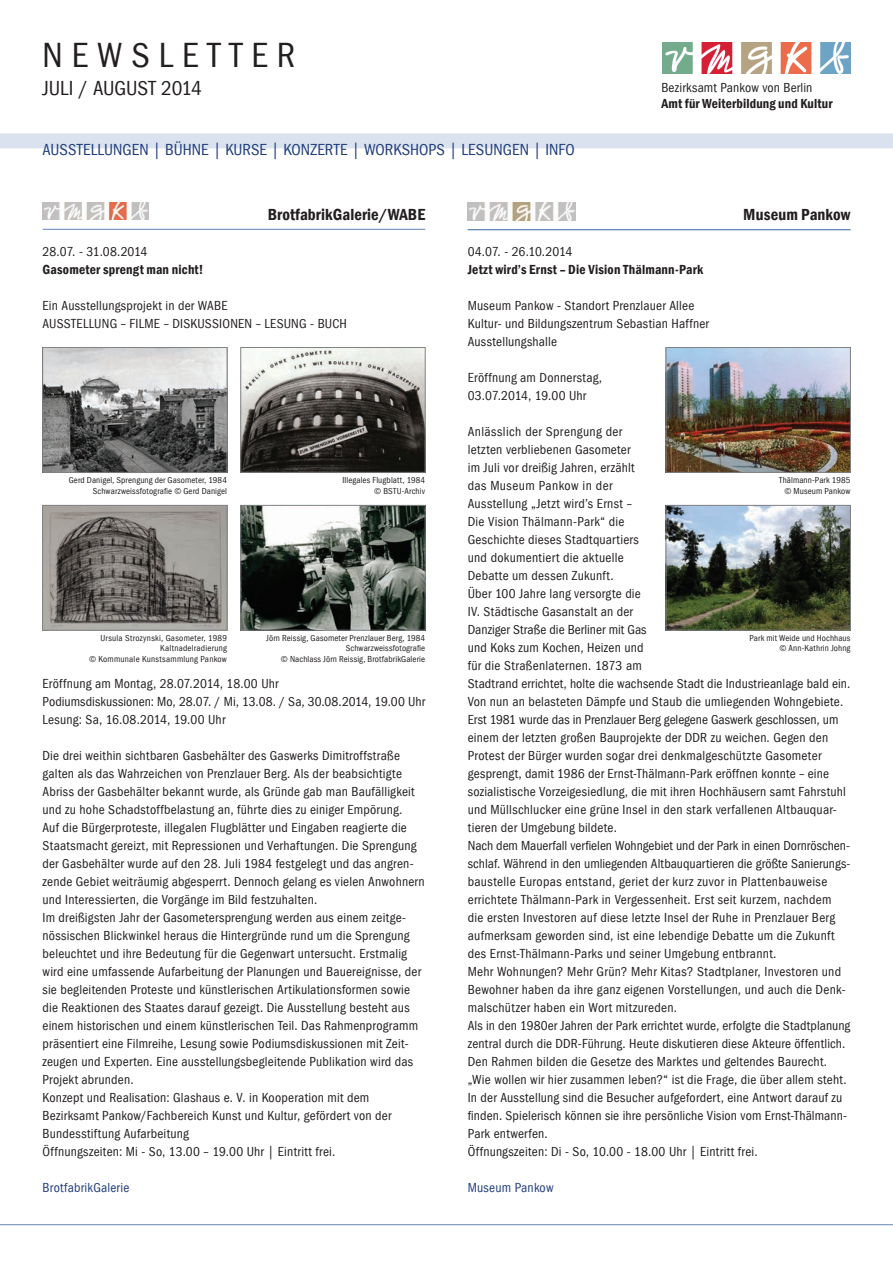
<style>
.page{position:relative;width:893px;height:1263px;background:#fff}
.page>*{position:absolute;margin:0;border:0;box-sizing:border-box;transform-origin:0 0}
.t1{font:condensed 36px "Franklin Gothic";color:#231f20}
.t2{font:condensed 21px "Franklin Gothic";letter-spacing:-.005em;color:#231f20}
.t3{font:condensed 16.5px "Franklin Gothic";letter-spacing:.005em;color:#213e7d}
.t4{font:600 condensed 16.5px "Franklin Gothic";letter-spacing:.005em;color:#231f20}
.t5{font:condensed 13.5px/18px "Franklin Gothic";letter-spacing:.015em;color:#231f20}
.t6{font:600 condensed 13.5px "Franklin Gothic";letter-spacing:.015em;color:#231f20}
.t7{font:condensed 13.5px "Franklin Gothic";letter-spacing:-.02em;color:#231f20}
.t8{font:condensed 13.5px "Franklin Gothic";letter-spacing:.015em;color:#213e7d}
.t9{font:condensed 9px/10.8px "Franklin Gothic";letter-spacing:.015em;color:#231f20;text-align:right}
</style>
<div class="page">
<img style="left:44px;top:349px;width:181px;height:121px">
<div style="left:42px;top:347px;width:185px;height:125px;border:1px solid #808285"></div>
<img style="left:243px;top:349px;width:180px;height:121px">
<div style="left:241px;top:347px;width:184px;height:125px;border:1px solid #808285"></div>
<img style="left:668px;top:349px;width:181px;height:121px">
<div style="left:666px;top:347px;width:185px;height:125px;border:1px solid #808285"></div>
<img style="left:243px;top:507px;width:180px;height:121px">
<div style="left:241px;top:505px;width:184px;height:125px;border:1px solid #808285"></div>
<img style="left:668px;top:507px;width:181px;height:121px">
<div style="left:666px;top:505px;width:185px;height:125px;border:1px solid #808285"></div>
<img style="left:44px;top:507px;width:181px;height:121px">
<div style="left:42px;top:505px;width:185px;height:125px;border:1px solid #808285"></div>
<hr style="left:0;top:1224px;width:893px;height:1px;background:#6687b4">
<div style="left:0;top:133px;width:893px;height:15px;background:#d9e2ee"></div>
<img style="left:662px;top:43px;width:189px;height:31px">
<img style="left:43px;top:203px;width:105px;height:17px">
<hr style="left:43px;top:229px;width:382px;height:1px;background:#6687b4">
<img style="left:468px;top:203px;width:107px;height:17px">
<hr style="left:468px;top:229px;width:382px;height:1px;background:#6687b4">
<h1 class="t1" style="left:43px;top:34px;width:254px">N E W S L E T T E R</h1>
<h2 class="t2" style="left:43px;top:76px;width:161px">JULI / AUGUST 2014</h2>
<p class="t3" style="left:43px;top:140px;width:534px">AUSSTELLUNGEN | BÜHNE | KURSE | KONZERTE | WORKSHOPS | LESUNGEN | INFO</p>
<p class="t4" style="left:268px;top:203px;width:159px">BrotfabrikGalerie/WABE</p>
<p class="t5" style="left:661px;top:78px;width:153px">Bezirksamt Pankow von Berlin</p>
<p class="t6" style="left:661px;top:94px;width:173px">Amt für Weiterbildung und Kultur</p>
<p class="t4" style="left:743px;top:204px;width:109px">Museum Pankow</p>
<p class="t7" style="left:43px;top:244px;width:107px">28.07. - 31.08.2014</p>
<p class="t6" style="left:43px;top:260px;width:162px">Gasometer sprengt man nicht!</p>
<p class="t5" style="left:43px;top:297px;width:306px">Ein Ausstellungsprojekt in der WABE<br>AUSSTELLUNG – FILME – DISKUSSIONEN – LESUNG - BUCH</p>
<p class="t7" style="left:468px;top:244px;width:106px">04.07. - 26.10.2014</p>
<p class="t6" style="left:468px;top:261px;width:237px">Jetzt wird’s Ernst – Die Vision Thälmann-Park</p>
<p class="t5" style="left:468px;top:297px;width:243px">Museum Pankow - Standort Prenzlauer Allee<br>Kultur- und Bildungszentrum Sebastian Haffner<br>Ausstellungshalle</p>
<p class="t5" style="left:468px;top:369px;width:136px">Eröffnung am Donnerstag,<br>03.07.2014, 19.00 Uhr</p>
<p class="t5" style="left:468px;top:423px;width:384px">Anlässlich der Sprengung der<br>letzten verbliebenen Gasometer<br>im Juli vor dreißig Jahren, erzählt<br>das Museum Pankow in der<br>Ausstellung „Jetzt wird’s Ernst –<br>Die Vision Thälmann-Park“ die<br>Geschichte dieses Stadtquartiers<br>und dokumentiert die aktuelle<br>Debatte um dessen Zukunft.<br>Über 100 Jahre lang versorgte die<br>IV. Städtische Gasanstalt an der<br>Danziger Straße die Berliner mit Gas<br>und Koks zum Kochen, Heizen und<br>für die Straßenlaternen. 1873 am<br>Stadtrand errichtet, holte die wachsende Stadt die Industrieanlage bald ein.<br>Von nun an belasteten Dämpfe und Staub die umliegenden Wohngebiete.<br>Erst 1981 wurde das in Prenzlauer Berg gelegene Gaswerk geschlossen, um einem der letzten großen Bauprojekte der DDR zu weichen. Gegen den Protest der Bürger wurden sogar drei denkmalgeschützte Gasometer gesprengt, damit 1986 der Ernst-Thälmann-Park eröffnen konnte – eine sozialistische Vorzeigesiedlung, die mit ihren Hochhäusern samt Fahrstuhl und Müllschlucker eine grüne Insel in den stark verfallenen Altbauquar&shy;tieren der Umgebung bildete.<br>Nach dem Mauerfall verfielen Wohngebiet und der Park in einen Dornröschen&shy;schlaf. Während in den umliegenden Altbauquartieren die größte Sanierungs&shy;baustelle Europas entstand, geriet der kurz zuvor in Plattenbauweise errichtete Thälmann-Park in Vergessenheit. Erst seit kurzem, nachdem<br>die ersten Investoren auf diese letzte Insel der Ruhe in Prenzlauer Berg aufmerksam geworden sind, ist eine lebendige Debatte um die Zukunft des Ernst-Thälmann-Parks und seiner Umgebung entbrannt.<br>Mehr Wohnungen? Mehr Grün? Mehr Kitas? Stadtplaner, Investoren und Bewohner haben da ihre ganz eigenen Vorstellungen, und auch die Denk&shy;malschützer haben ein Wort mitzureden.<br>Als in den 1980er Jahren der Park errichtet wurde, erfolgte die Stadtplanung zentral durch die DDR-Führung. Heute diskutieren diese Akteure öffentlich.<br>Den Rahmen bilden die Gesetze des Marktes und geltendes Baurecht. „Wie wollen wir hier zusammen leben?“ ist die Frage, die über allem steht.<br>In der Ausstellung sind die Besucher aufgefordert, eine Antwort darauf zu finden. Spielerisch können sie ihre persönliche Vision vom Ernst-Thälmann-Park entwerfen.<br>Öffnungszeiten: Di - So, 10.00 - 18.00 Uhr | Eintritt frei.</p>
<p class="t8" style="left:468px;top:1180px;width:87px">Museum Pankow</p>
<p class="t9" style="left:69px;top:474px;width:160px">Gerd Danigel, Sprengung der Gasometer, 1984<br>Schwarzweissfotografie © Gerd Danigel</p>
<p class="t9" style="left:342px;top:474px;width:84px">Illegales Flugblatt, 1984 © BSTU-Archiv</p>
<p class="t9" style="left:779px;top:474px;width:73px;text-align:center">Thälmann-Park 1985 © Museum Pankow</p>
<p class="t9" style="left:89px;top:632px;width:139px">Ursula Strozynski, Gasometer, 1989<br>Kaltnadelradierung<br>© Kommunale Kunstsammlung Pankow</p>
<p class="t9" style="left:266px;top:632px;width:160px">Jörn Reissig, Gasometer Prenzlauer Berg, 1984<br>Schwarzweissfotografie<br>© Nachlass Jörn Reissig, BrotfabrikGalerie</p>
<p class="t9" style="left:749px;top:632px;width:102px">Park mit Weide und Hochhaus © Ann-Kathrin Johng</p>
<p class="t5" style="left:43px;top:675px;width:384px">Eröffnung am Montag, 28.07.2014, 18.00 Uhr<br>Podiumsdiskussionen: Mo, 28.07. / Mi, 13.08. / Sa, 30.08.2014, 19.00 Uhr<br>Lesung: Sa, 16.08.2014, 19.00 Uhr</p>
<p class="t5" style="left:43px;top:746px;width:384px">Die drei weithin sichtbaren Gasbehälter des Gaswerks Dimitroffstraße galten als das Wahrzeichen von Prenzlauer Berg. Als der beabsichtigte Abriss der Gasbehälter bekannt wurde, als Gründe gab man Baufälligkeit und zu hohe Schadstoffbelastung an, führte dies zu einiger Empörung.<br>Auf die Bürgerproteste, illegalen Flugblätter und Eingaben reagierte die Staatsmacht gereizt, mit Repressionen und Verhaftungen. Die Sprengung der Gasbehälter wurde auf den 28. Juli 1984 festgelegt und das angren&shy;zende Gebiet weiträumig abgesperrt. Dennoch gelang es vielen Anwohnern und Interessierten, die Vorgänge im Bild festzuhalten.<br>Im dreißigsten Jahr der Gasometersprengung werden aus einem zeitge&shy;nössischen Blickwinkel heraus die Hintergründe rund um die Sprengung beleuchtet und ihre Bedeutung für die Gegenwart untersucht. Erstmalig wird eine umfassende Aufarbeitung der Planungen und Bauereignisse, der sie begleitenden Proteste und künstlerischen Artikulationsformen sowie die Reaktionen des Staates darauf gezeigt. Die Ausstellung besteht aus einem historischen und einem künstlerischen Teil. Das Rahmenprogramm präsentiert eine Filmreihe, Lesung sowie Podiumsdiskussionen mit Zeit&shy;zeugen und Experten. Eine ausstellungsbegleitende Publikation wird das Projekt abrunden.<br>Konzept und Realisation: Glashaus e. V. in Kooperation mit dem Bezirksamt Pankow/Fachbereich Kunst und Kultur, gefördert von der Bundesstiftung Aufarbeitung<br>Öffnungszeiten: Mi - So, 13.00 – 19.00 Uhr | Eintritt frei.</p>
<p class="t8" style="left:43px;top:1180px;width:88px">BrotfabrikGalerie</p>
</div>
